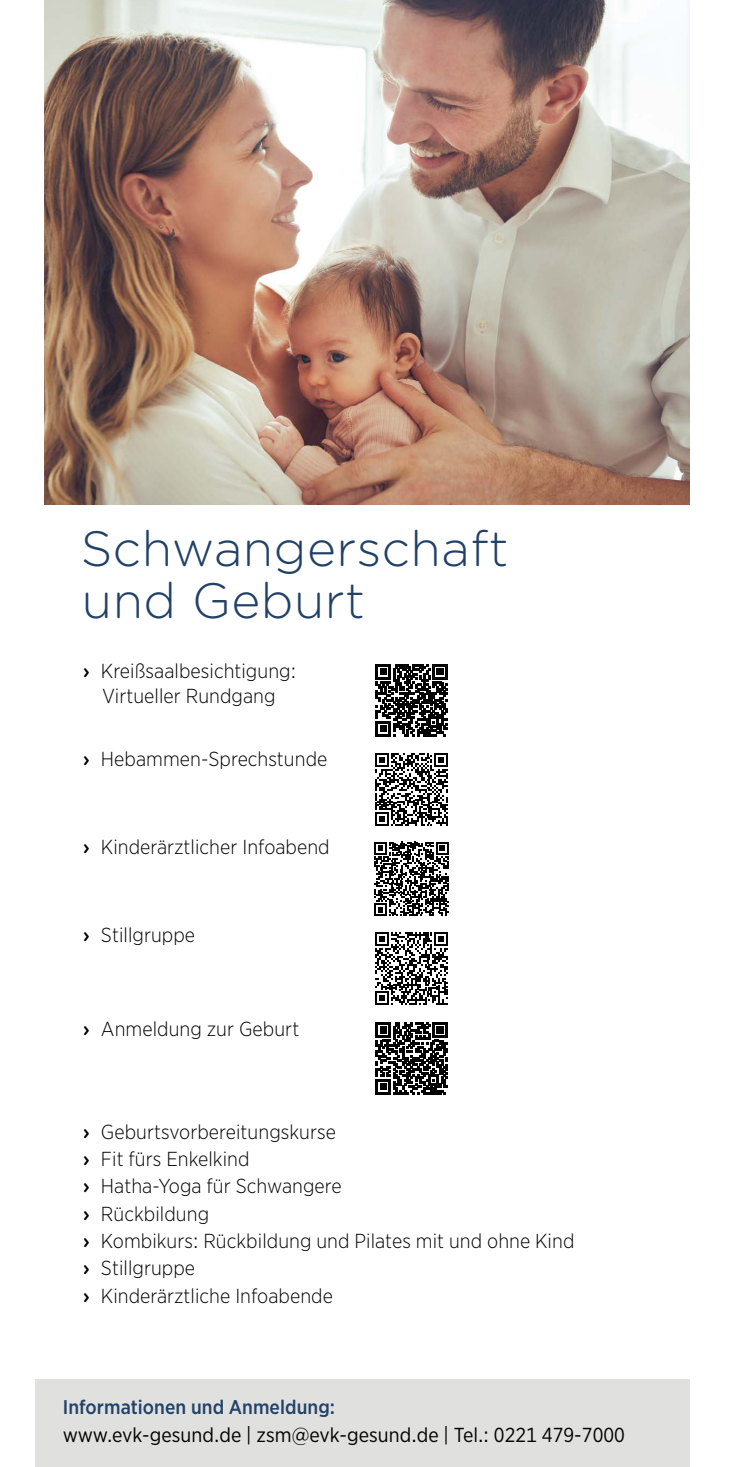
<style>
.page{position:relative;width:734px;height:1467px;background:#fff}
.page>*{position:absolute;margin:0;border:0;box-sizing:border-box;transform-origin:0 0}
.t1{font:300 49.5px/51.8px "Gotham Rounded";letter-spacing:.01em;color:#214167}
.t2{font:300 20.25px/27.2px "Gotham Narrow";letter-spacing:.005em;color:#000;text-align:center}
.t3{font:20.25px "Gotham Narrow";letter-spacing:.005em;color:#000}
.t4{font:500 19.8px "Gotham Narrow";letter-spacing:.005em;color:#214167}
.s1{font-family:"Gotham Rounded";font-weight:500}
</style>
<div class="page">
<img style="left:45px;top:0;width:644px;height:504px">
<div style="left:35px;top:1379px;width:654px;height:88px;background:#e0e0df"></div>
<svg style="left:375px;top:664px;width:72px;height:72px"></svg>
<svg style="left:375px;top:753px;width:73px;height:73px"></svg>
<svg style="left:374px;top:842px;width:74px;height:74px"></svg>
<svg style="left:375px;top:932px;width:73px;height:73px"></svg>
<svg style="left:375px;top:1022px;width:72px;height:72px"></svg>
<h1 class="t1" style="left:81px;top:520px;width:429px">Schwangerschaft und Geburt</h1>
<p class="t2" style="left:83px;top:658px;width:214px;line-height:24.8px"><span class="s1">›</span> Kreißsaalbesichtigung:<br>Virtueller Rundgang</p>
<p class="t2" style="left:83px;top:745px;width:246px"><span class="s1">›</span> Hebammen-Sprechstunde</p>
<p class="t2" style="left:83px;top:833px;width:248px"><span class="s1">›</span> Kinderärztlicher Infoabend</p>
<p class="t2" style="left:83px;top:920px;width:114px"><span class="s1">›</span> Stillgruppe</p>
<p class="t2" style="left:83px;top:1015px;width:218px"><span class="s1">›</span> Anmeldung zur Geburt</p>
<p class="t2" style="left:83px;top:1117px;width:493px;text-align:left"><span class="s1">›</span> Geburtsvorbereitungskurse<br><span class="s1">›</span> Fit fürs Enkelkind<br><span class="s1">›</span> Hatha-Yoga für Schwangere<br><span class="s1">›</span> Rückbildung<br><span class="s1">›</span> Kombikurs: Rückbildung und Pilates mit und ohne Kind <span class="s1">›</span> Stillgruppe<br><span class="s1">›</span> Kinderärztliche Infoabende</p>
<p class="t4" style="left:63px;top:1394px;width:274px">Informationen und Anmeldung:</p>
<p class="t3" style="left:63px;top:1422px;width:563px">www.evk-gesund.de | zsm@evk-gesund.de | Tel.: 0221 479-7000</p>
</div>
